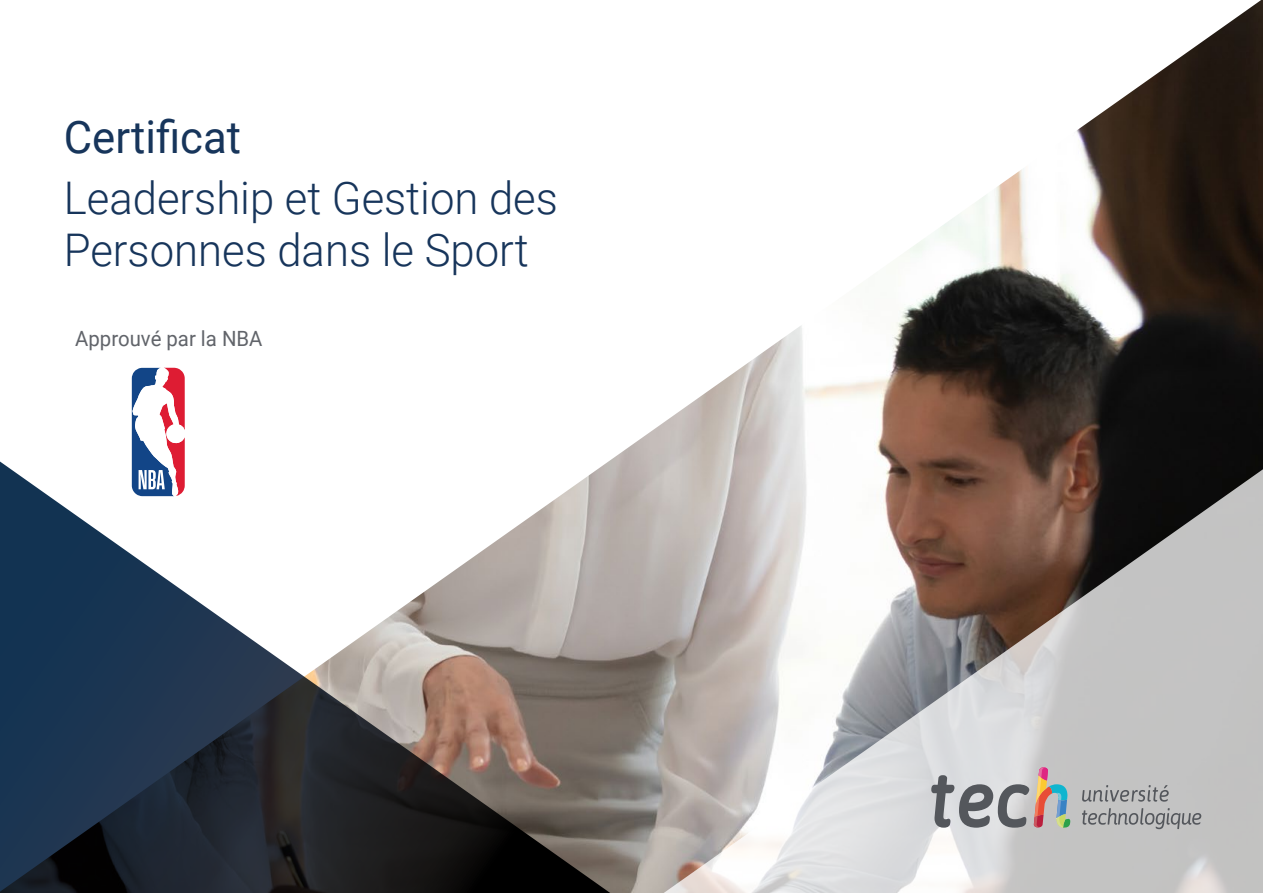
<style>
.page{position:relative;width:1263px;height:893px;background:#fff}
.page>*{position:absolute;margin:0;border:0;box-sizing:border-box;transform-origin:0 0}
.t1{font:300 45px/52.5px "Roboto";color:#17355b}
.t2{font:45px "Roboto";color:#17355b}
.t3{font:21px "Roboto";color:#61646a}
</style>
<div class="page">
<img style="left:131px;top:0;width:1132px;height:454px">
<svg style="left:640px;top:454px;width:623px;height:439px;background:#b6b0ad"></svg>
<svg style="left:0;top:446px;width:640px;height:447px"></svg>
<svg style="left:1082px;top:785px;width:87px;height:17px"></svg>
<svg style="left:1082px;top:808px;width:119px;height:21px;background:#a8a8a9"></svg>
<svg style="left:931px;top:767px;width:139px;height:61px;background:#aeabac"></svg>
<p class="t2" style="left:64px;top:105px;width:179px">Certificat</p>
<p class="t1" style="left:64px;top:170px;width:496px">Leadership et Gestion des<br>Personnes dans le Sport</p>
<p class="t3" style="left:75px;top:324px;width:189px">Approuvé par la NBA</p>
</div>
